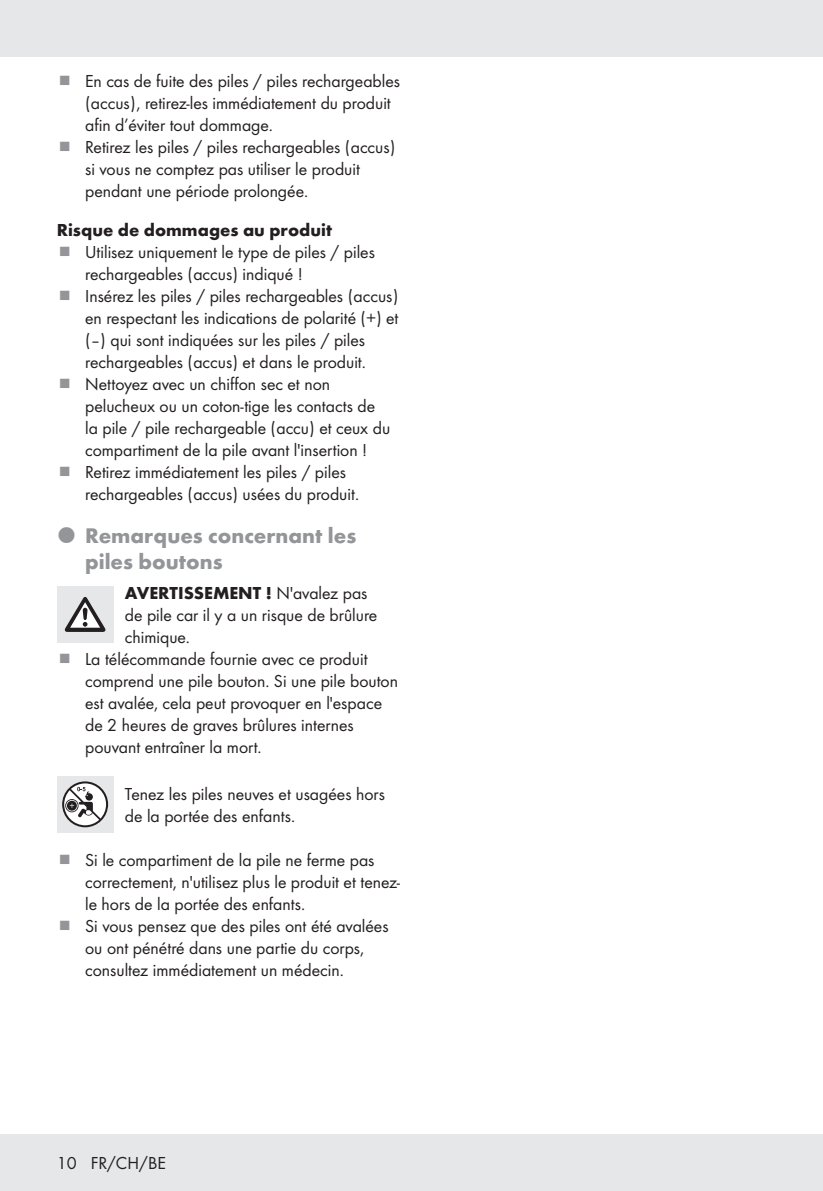
<style>
.page{position:relative;width:823px;height:1191px;background:#fff}
.page>*{position:absolute;margin:0;border:0;box-sizing:border-box;transform-origin:0 0}
.t1{font:700 22px/26px "Futura";color:#939598}
.t2{font:18px/22px "Futura Boo";color:#231f20}
.t3{font:700 18px "Futura";color:#231f20}
.s1{font-family:"Futura Boo";font-weight:400}
</style>
<div class="page">
<div style="left:0;top:1134px;width:822px;height:57px;background:#e6e7e9"></div>
<div style="left:0;top:0;width:822px;height:57px;background:#e6e7e9"></div>
<div style="left:57px;top:586px;width:56px;height:57px;background:#e6e7e9"></div>
<svg style="left:65px;top:597px;width:40px;height:35px"></svg>
<div style="left:57px;top:776px;width:56px;height:56px;background:#e6e7e9"></div>
<svg style="left:62px;top:781px;width:46px;height:46px"></svg>
<p class="t2" style="left:85px;top:69px;width:316px">En cas de fuite des piles / piles rechargeables (accus), retirez-les immédiatement du produit afin d’éviter tout dommage.<br>Retirez les piles / piles rechargeables (accus) si vous ne comptez pas utiliser le produit pendant une période prolongée.</p>
<p class="t3" style="left:57px;top:217px;width:276px">Risque de dommages au produit</p>
<p class="t2" style="left:85px;top:240px;width:315px">Utilisez uniquement le type de piles / piles rechargeables (accus) indiqué !<br>Insérez les piles / piles rechargeables (accus) en respectant les indications de polarité (+) et (–) qui sont indiquées sur les piles / piles rechargeables (accus) et dans le produit.<br>Nettoyez avec un chiffon sec et non pelucheux ou un coton-tige les contacts de<br>la pile / pile rechargeable (accu) et ceux du compartiment de la pile avant l'insertion !<br>Retirez immédiatement les piles / piles rechargeables (accus) usées du produit.</p>
<p class="t1" style="left:85px;top:521px;width:272px">Remarques concernant les piles boutons</p>
<p class="t3" style="left:125px;top:580px;width:244px">AVERTISSEMENT ! <span class="s1">N'avalez pas</span></p>
<p class="t2" style="left:125px;top:603px;width:254px">de pile car il y a un risque de brûlure</p>
<p class="t2" style="left:125px;top:625px;width:67px">chimique.</p>
<p class="t2" style="left:85px;top:647px;width:284px">La télécommande fournie avec ce produit</p>
<p class="t2" style="left:85px;top:669px;width:314px">comprend une pile bouton. Si une pile bouton</p>
<p class="t2" style="left:85px;top:691px;width:298px">est avalée, cela peut provoquer en l'espace</p>
<p class="t2" style="left:85px;top:713px;width:270px">de 2 heures de graves brûlures internes</p>
<p class="t2" style="left:85px;top:735px;width:178px">pouvant entraîner la mort.</p>
<p class="t2" style="left:125px;top:782px;width:261px">Tenez les piles neuves et usagées hors de la portée des enfants.</p>
<p class="t2" style="left:85px;top:848px;width:316px">Si le compartiment de la pile ne ferme pas correctement, n'utilisez plus le produit et tenez&shy;le hors de la portée des enfants.<br>Si vous pensez que des piles ont été avalées ou ont pénétré dans une partie du corps, consultez immédiatement un médecin.</p>
<p class="t2" style="left:57px;top:1151px;width:111px">10 FR/CH/BE</p>
</div>
